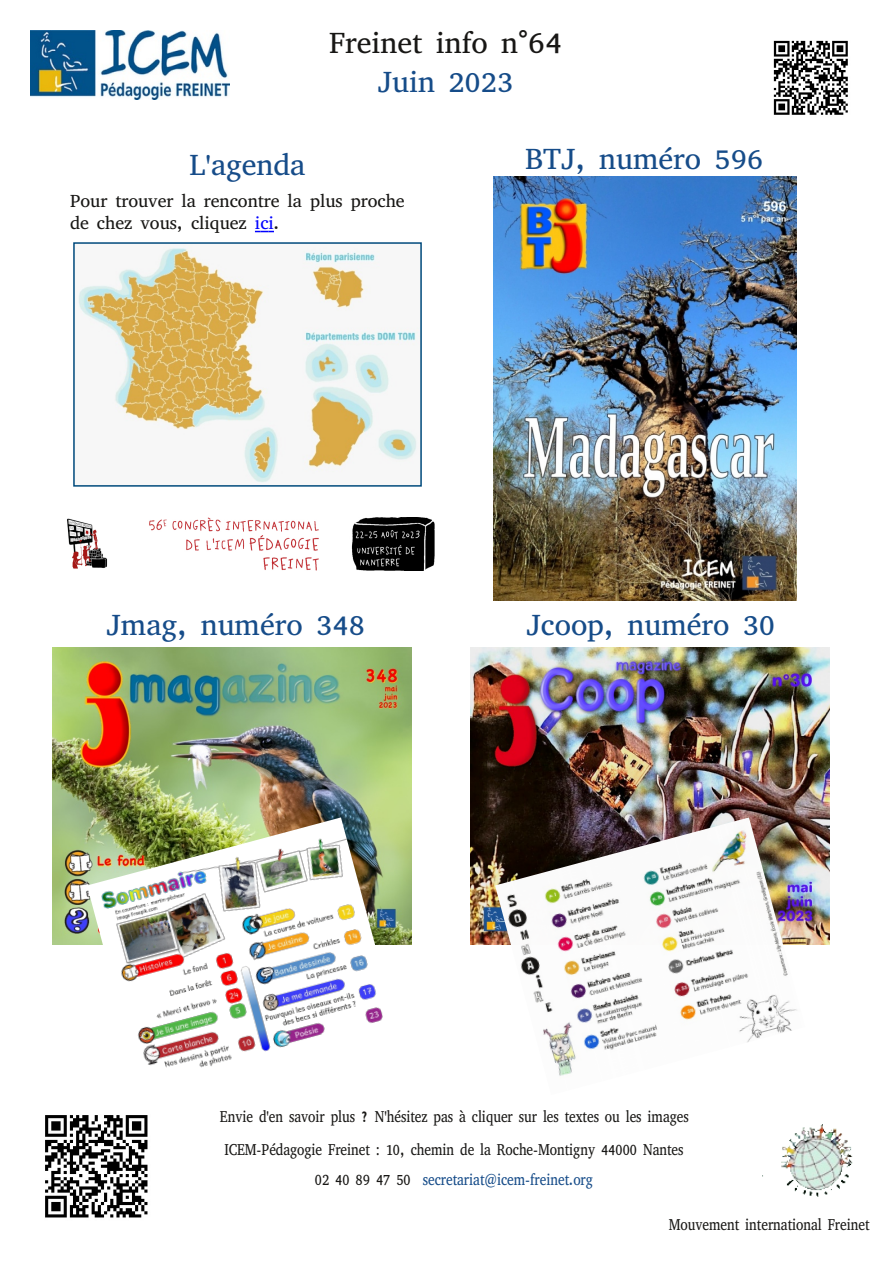
<style>
.page{position:relative;width:893px;height:1263px;background:#fff}
.page>*{position:absolute;margin:0;border:0;box-sizing:border-box;transform-origin:0 0}
.t1{font:30px "Abyssinica SIL";color:#164c89}
.t2{font:30px/39px "Abyssinica SIL";color:#181715;text-align:center}
.t3{font:18px/22.5px "Abyssinica SIL";letter-spacing:-.005em;color:#181715}
.t4{font:16.2px/30px "Abyssinica SIL";letter-spacing:-.005em;color:#181715;text-align:center;scale:.83 1}
.s1{font-size:31.5px}
.s2{color:#164c89}
.s3{color:#00f}
</style>
<div class="page">
<svg style="left:255px;top:231px;width:19px;height:1px"></svg>
<img style="left:78px;top:245px;width:341px;height:238px">
<div style="left:73px;top:242px;width:349px;height:245px;border:2px solid #004a7c"></div>
<img style="left:30px;top:30px;width:200px;height:69px">
<img style="left:773px;top:40px;width:75px;height:75px">
<img style="left:781px;top:1125px;width:72px;height:72px">
<img style="left:45px;top:1115px;width:103px;height:103px">
<img style="left:494px;top:177px;width:302px;height:423px">
<img style="left:471px;top:647px;width:359px;height:297px">
<img style="left:52px;top:647px;width:360px;height:297px">
<img style="left:87px;top:817px;width:310px;height:251px">
<img style="left:495px;top:817px;width:310px;height:259px">
<img style="left:67px;top:517px;width:368px;height:54px">
<h1 class="t2" style="left:329px;top:24px;width:235px">Freinet info n<span class="s1">°64<br></span><span class="s2">Juin 2023</span></h1>
<h1 class="t1" style="left:190px;top:145px;width:117px">L'agenda</h1>
<p class="t3" style="left:70px;top:189px;width:336px">Pour trouver la rencontre la plus proche de chez vous, cliquez <span class="s3">ici</span>.</p>
<h1 class="t1" style="left:525px;top:139px;width:239px">BTJ, numéro 596</h1>
<h1 class="t1" style="left:107px;top:605px;width:260px">Jmag, numéro 348</h1>
<h1 class="t1" style="left:526px;top:605px;width:250px">Jcoop, numéro 30</h1>
<p class="t4" style="left:220px;top:1102px;width:566px">Envie d'en savoir plus ? N'hésitez pas à cliquer sur les textes ou les images</p>
<p class="t4" style="left:224px;top:1135px;width:555px">ICEM-Pédagogie Freinet : 10, chemin de la Roche-Montigny 44000 Nantes<br>02 40 89 47 50 <span class="s2">secretariat@icem-freinet.org</span></p>
<p class="t4" style="left:669px;top:1210px;width:243px">Mouvement international Freinet</p>
</div>
